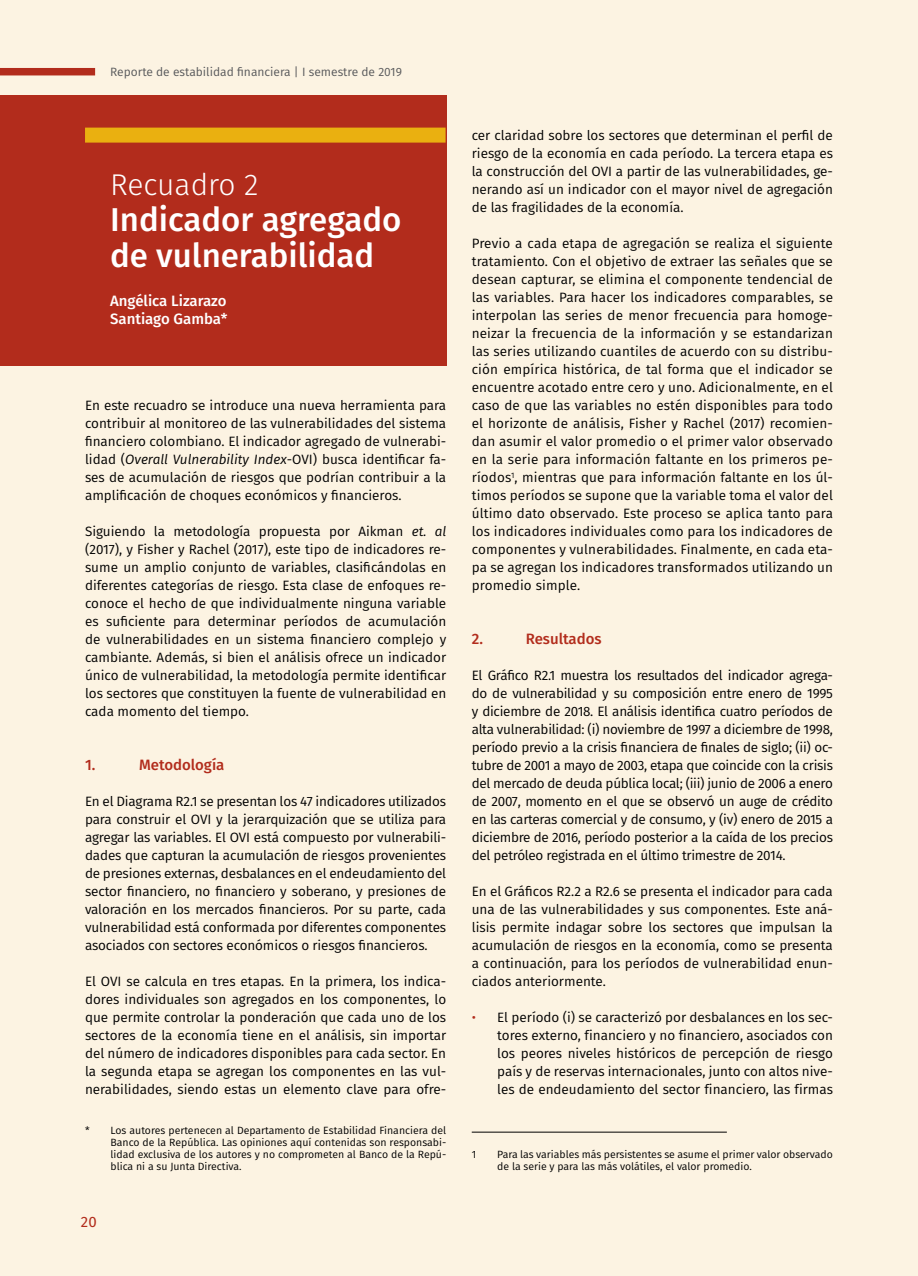
<style>
.page{position:relative;width:918px;height:1276px;background:#fcf3e2}
.page>*{position:absolute;margin:0;border:0;box-sizing:border-box;transform-origin:0 0}
.t1{font:500 33px/36px "Fira Sans";color:#fff}
.t2{font:300 30px "Fira Sans";color:#fff}
.t3{font:500 15px/18px "Fira Sans";color:#fff}
.t4{font:500 15px "Fira Sans";color:#b22c1c}
.t5{font:15px "Fira Sans";color:#b22c1c}
.t6{font:13.5px/18px "Fira Sans";color:#000;text-align:justify}
.t7{font:12px "Fira Sans";color:#58595b}
.t8{font:10.5px/12px "Fira Sans";color:#000}
.s1{font-style:italic}
.s2{color:#b22c1c}
</style>
<div class="page">
<div style="left:0;top:95px;width:446px;height:271px;background:#b22c1c"></div>
<div style="left:85px;top:128px;width:361px;height:15px;background:#eab010"></div>
<hr style="left:472px;top:1131px;width:255px;height:1px;background:#000">
<div style="left:0;top:68px;width:95px;height:7px;background:#b22c1c"></div>
<p class="t7" style="left:110px;top:63px;width:293px">Reporte de estabilidad financiera | I semestre de 2019</p>
<h2 class="t2" style="left:110px;top:163px;width:150px">Recuadro 2</h2>
<h1 class="t1" style="left:110px;top:200px;width:293px">Indicador agregado de vulnerabilidad</h1>
<p class="t3" style="left:110px;top:291px;width:119px">Angélica Lizarazo<br>Santiago Gamba*</p>
<p class="t6" style="left:85px;top:395px;width:363px">En este recuadro se introduce una nueva herramienta para contribuir al monitoreo de las vulnerabilidades del sistema financiero colombiano. El indicador agregado de vulnerabi&shy;lidad (<span class="s1">Overall Vulnerability Index</span>-OVI) busca identificar fa&shy;ses de acumulación de riesgos que podrían contribuir a la amplificación de choques económicos y financieros.</p>
<p class="t6" style="left:85px;top:521px;width:363px">Siguiendo la metodología propuesta por Aikman <span class="s1">et. al </span>(2017), y Fisher y Rachel (2017), este tipo de indicadores re&shy;sume un amplio conjunto de variables, clasificándolas en diferentes categorías de riesgo. Esta clase de enfoques re&shy;conoce el hecho de que individualmente ninguna variable es suficiente para determinar períodos de acumulación de vulnerabilidades en un sistema financiero complejo y cambiante. Además, si bien el análisis ofrece un indicador único de vulnerabilidad, la metodología permite identificar los sectores que constituyen la fuente de vulnerabilidad en cada momento del tiempo.</p>
<p class="t4" style="left:85px;top:752px;width:12px">1.</p>
<p class="t4" style="left:139px;top:752px;width:87px">Metodología</p>
<p class="t6" style="left:85px;top:791px;width:363px">En el Diagrama R2.1 se presentan los 47 indicadores utilizados para construir el OVI y la jerarquización que se utiliza para agregar las variables. El OVI está compuesto por vulnerabili&shy;dades que capturan la acumulación de riesgos provenientes de presiones externas, desbalances en el endeudamiento del sector financiero, no financiero y soberano, y presiones de valoración en los mercados financieros. Por su parte, cada vulnerabilidad está conformada por diferentes componentes asociados con sectores económicos o riesgos financieros.</p>
<p class="t6" style="left:85px;top:971px;width:363px">El OVI se calcula en tres etapas. En la primera, los indica&shy;dores individuales son agregados en los componentes, lo que permite controlar la ponderación que cada uno de los sectores de la economía tiene en el análisis, sin importar del número de indicadores disponibles para cada sector. En la segunda etapa se agregan los componentes en las vul&shy;nerabilidades, siendo estas un elemento clave para ofre-</p>
<p class="t8" style="left:111px;top:1123px;width:337px;text-align:justify;text-indent:-26px">* Los autores pertenecen al Departamento de Estabilidad Financiera del Banco de la República. Las opiniones aquí contenidas son responsabi&shy;lidad exclusiva de los autores y no comprometen al Banco de la Repú&shy;blica ni a su Junta Directiva.</p>
<p class="t5" style="left:81px;top:1210px;width:17px">20</p>
<p class="t6" style="left:472px;top:126px;width:363px">cer claridad sobre los sectores que determinan el perfil de riesgo de la economía en cada período. La tercera etapa es la construcción del OVI a partir de las vulnerabilidades, ge&shy;nerando así un indicador con el mayor nivel de agregación de las fragilidades de la economía.</p>
<p class="t6" style="left:472px;top:234px;width:363px">Previo a cada etapa de agregación se realiza el siguiente tratamiento. Con el objetivo de extraer las señales que se desean capturar, se elimina el componente tendencial de las variables. Para hacer los indicadores comparables, se interpolan las series de menor frecuencia para homoge&shy;neizar la frecuencia de la información y se estandarizan las series utilizando cuantiles de acuerdo con su distribu&shy;ción empírica histórica, de tal forma que el indicador se encuentre acotado entre cero y uno. Adicionalmente, en el caso de que las variables no estén disponibles para todo el horizonte de análisis, Fisher y Rachel (2017) recomien&shy;dan asumir el valor promedio o el primer valor observado en la serie para información faltante en los primeros pe&shy;ríodos<sup>1</sup>, mientras que para información faltante en los úl&shy;timos períodos se supone que la variable toma el valor del último dato observado. Este proceso se aplica tanto para los indicadores individuales como para los indicadores de componentes y vulnerabilidades. Finalmente, en cada eta&shy;pa se agregan los indicadores transformados utilizando un promedio simple.</p>
<p class="t4" style="left:472px;top:627px;width:13px">2.</p>
<p class="t4" style="left:526px;top:627px;width:77px">Resultados</p>
<p class="t6" style="left:472px;top:666px;width:363px">El Gráfico R2.1 muestra los resultados del indicador agrega&shy;do de vulnerabilidad y su composición entre enero de 1995 y diciembre de 2018. El análisis identifica cuatro períodos de alta vulnerabilidad: (i) noviembre de 1997 a diciembre de 1998, período previo a la crisis financiera de finales de siglo; (ii) oc&shy;tubre de 2001 a mayo de 2003, etapa que coincide con la crisis del mercado de deuda pública local; (iii) junio de 2006 a enero de 2007, momento en el que se observó un auge de crédito en las carteras comercial y de consumo, y (iv) enero de 2015 a diciembre de 2016, período posterior a la caída de los precios del petróleo registrada en el último trimestre de 2014.</p>
<p class="t6" style="left:472px;top:882px;width:363px">En el Gráficos R2.2 a R2.6 se presenta el indicador para cada una de las vulnerabilidades y sus componentes. Este aná&shy;lisis permite indagar sobre los sectores que impulsan la acumulación de riesgos en la economía, como se presenta a continuación, para los períodos de vulnerabilidad enun&shy;ciados anteriormente.</p>
<p class="t6" style="left:497px;top:1008px;width:337px;text-indent:-26px"><span class="s2">•</span> El período (i) se caracterizó por desbalances en los sec&shy;tores externo, financiero y no financiero, asociados con los peores niveles históricos de percepción de riesgo país y de reservas internacionales, junto con altos nive&shy;les de endeudamiento del sector financiero, las firmas</p>
<p class="t8" style="left:472px;top:1147px;width:6px">1</p>
<p class="t8" style="left:497px;top:1147px;width:337px">Para las variables más persistentes se asume el primer valor observado de la serie y para las más volátiles, el valor promedio.</p>
</div>
